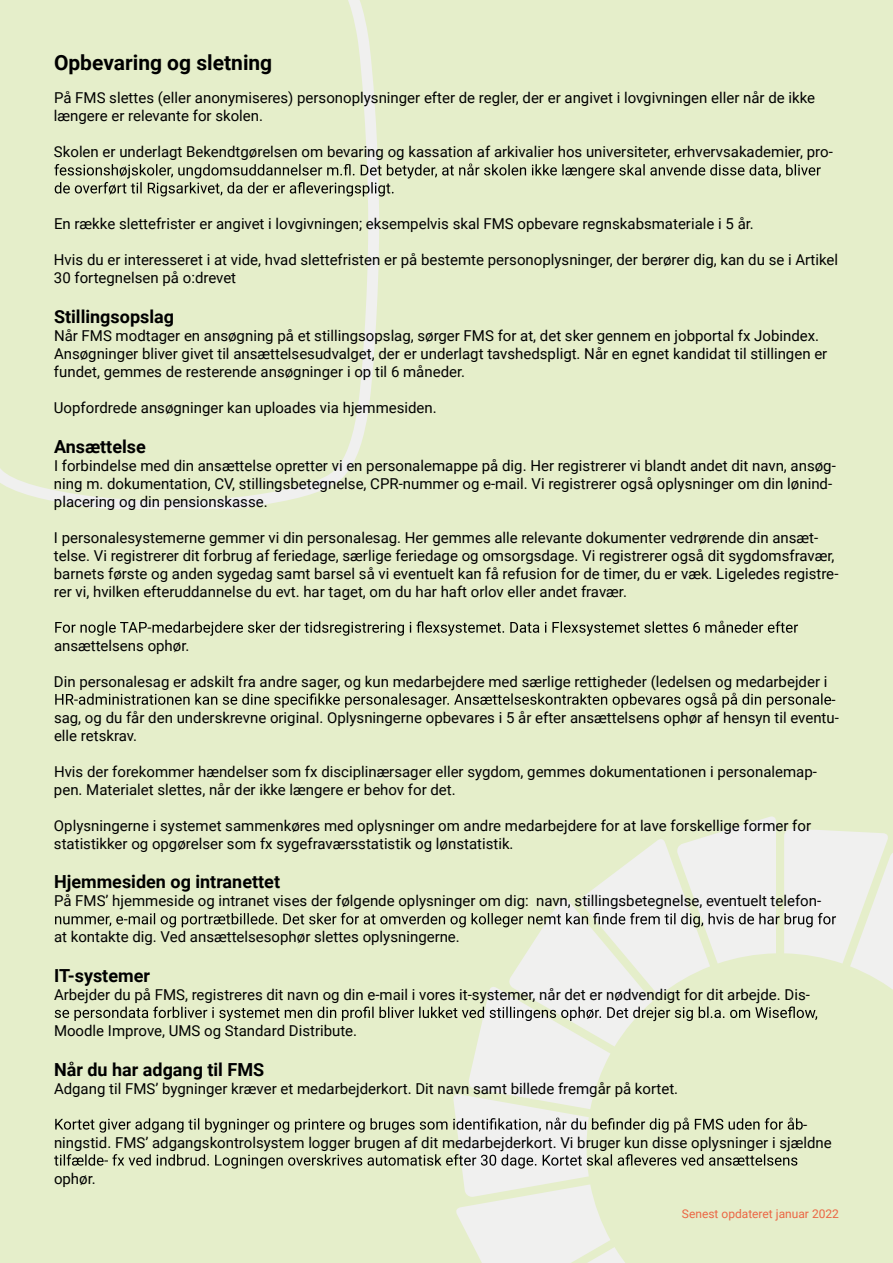
<style>
.page{position:relative;width:893px;height:1263px;background:#e5eeca}
.page>*{position:absolute;margin:0;border:0;box-sizing:border-box;transform-origin:0 0}
.t1{font:700 21px "Roboto";color:#000}
.t2{font:700 18px "Roboto";color:#000}
.t3{font:15px/18px "Roboto";color:#000}
.t4{font:12px "Roboto";color:#eb6644}
</style>
<div class="page">
<svg style="left:453px;top:816px;width:440px;height:447px"></svg>
<svg style="left:0;top:0;width:379px;height:509px"></svg>
<svg style="left:54px;top:163px;width:767px;height:33px"></svg>
<svg style="left:55px;top:621px;width:743px;height:15px"></svg>
<svg style="left:55px;top:693px;width:776px;height:15px"></svg>
<svg style="left:55px;top:913px;width:781px;height:14px"></svg>
<svg style="left:55px;top:1006px;width:762px;height:15px"></svg>
<svg style="left:55px;top:1117px;width:748px;height:16px"></svg>
<svg style="left:54px;top:1154px;width:743px;height:14px"></svg>
<h1 class="t1" style="left:54px;top:48px;width:220px">Opbevaring og sletning</h1>
<p class="t3" style="left:54px;top:88px;width:763px">På FMS slettes (eller anonymiseres) personoplysninger efter de regler, der er angivet i lovgivningen eller når de ikke længere er relevante for skolen.</p>
<p class="t3" style="left:54px;top:142px;width:780px">Skolen er underlagt Bekendtgørelsen om bevaring og kassation af arkivalier hos universiteter, erhvervsakademier, pro-</p>
<p class="t3" style="left:54px;top:214px;width:701px">En række slettefrister er angivet i lovgivningen; eksempelvis skal FMS opbevare regnskabsmateriale i 5 år.</p>
<p class="t3" style="left:54px;top:250px;width:786px">Hvis du er interesseret i at vide, hvad slettefristen er på bestemte personoplysninger, der berører dig, kan du se i Artikel<br>30 fortegnelsen på o:drevet</p>
<p class="t2" style="left:54px;top:304px;width:122px">Stillingsopslag</p>
<p class="t3" style="left:54px;top:326px;width:775px">Når FMS modtager en ansøgning på et stillingsopslag, sørger FMS for at, det sker gennem en jobportal fx Jobindex.<br>Ansøgninger bliver givet til ansættelsesudvalget, der er underlagt tavshedspligt. Når en egnet kandidat til stillingen er fundet, gemmes de resterende ansøgninger i op til 6 måneder.</p>
<p class="t3" style="left:54px;top:398px;width:384px">Uopfordrede ansøgninger kan uploades via hjemmesiden.</p>
<p class="t2" style="left:54px;top:434px;width:93px">Ansættelse</p>
<p class="t3" style="left:54px;top:456px;width:784px">I forbindelse med din ansættelse opretter vi en personalemappe på dig. Her registrerer vi blandt andet dit navn, ansøg&shy;ning m. dokumentation, CV, stillingsbetegnelse, CPR-nummer og e-mail. Vi registrerer også oplysninger om din lønind&shy;placering og din pensionskasse.</p>
<p class="t3" style="left:54px;top:528px;width:786px">I personalesystemerne gemmer vi din personalesag. Her gemmes alle relevante dokumenter vedrørende din ansæt&shy;telse. Vi registrerer dit forbrug af feriedage, særlige feriedage og omsorgsdage. Vi registrerer også dit sygdomsfravær, barnets første og anden sygedag samt barsel så vi eventuelt kan få refusion for de timer, du er væk. Ligeledes registre&shy;rer vi, hvilken efteruddannelse du evt. har taget, om du har haft orlov eller andet fravær.</p>
<p class="t3" style="left:54px;top:636px;width:137px">ansættelsens ophør.</p>
<p class="t3" style="left:54px;top:672px;width:775px">Din personalesag er adskilt fra andre sager, og kun medarbejdere med særlige rettigheder (ledelsen og medarbejder i</p>
<p class="t3" style="left:54px;top:690px;width:786px;text-indent:777px">- sag, og du får den underskrevne original. Oplysningerne opbevares i 5 år efter ansættelsens ophør af hensyn til eventu&shy;elle retskrav.</p>
<p class="t3" style="left:54px;top:762px;width:764px">Hvis der forekommer hændelser som fx disciplinærsager eller sygdom, gemmes dokumentationen i personalemap&shy;pen. Materialet slettes, når der ikke længere er behov for det.</p>
<p class="t3" style="left:54px;top:816px;width:759px">Oplysningerne i systemet sammenkøres med oplysninger om andre medarbejdere for at lave forskellige former for statistikker og opgørelser som fx sygefraværsstatistik og lønstatistik.</p>
<p class="t2" style="left:54px;top:869px;width:228px">Hjemmesiden og intranettet</p>
<p class="t3" style="left:54px;top:891px;width:769px">På FMS’ hjemmeside og intranet vises der følgende oplysninger om dig: navn, stillingsbetegnelse, eventuelt telefon-</p>
<p class="t3" style="left:54px;top:927px;width:407px">at kontakte dig. Ved ansættelsesophør slettes oplysningerne.</p>
<p class="t2" style="left:54px;top:963px;width:98px">IT-systemer</p>
<p class="t3" style="left:54px;top:985px;width:757px">Arbejder du på FMS, registreres dit navn og din e-mail i vores it-systemer, når det er nødvendigt for dit arbejde. Dis-</p>
<p class="t3" style="left:54px;top:1021px;width:305px">Moodle Improve, UMS og Standard Distribute.</p>
<p class="t2" style="left:54px;top:1056px;width:212px">Når du har adgang til FMS</p>
<p class="t3" style="left:54px;top:1078px;width:626px">Adgang til FMS’ bygninger kræver et medarbejderkort. Dit navn samt billede fremgår på kortet.</p>
<p class="t3" style="left:54px;top:1114px;width:779px;text-indent:749px">- ningstid. FMS’ adgangskontrolsystem logger brugen af dit medarbejderkort. Vi bruger kun disse oplysninger i sjældne</p>
<p class="t3" style="left:54px;top:1168px;width:43px">ophør.</p>
<p class="t4" style="left:682px;top:1205px;width:159px">Senest opdateret januar 2022</p>
</div>
